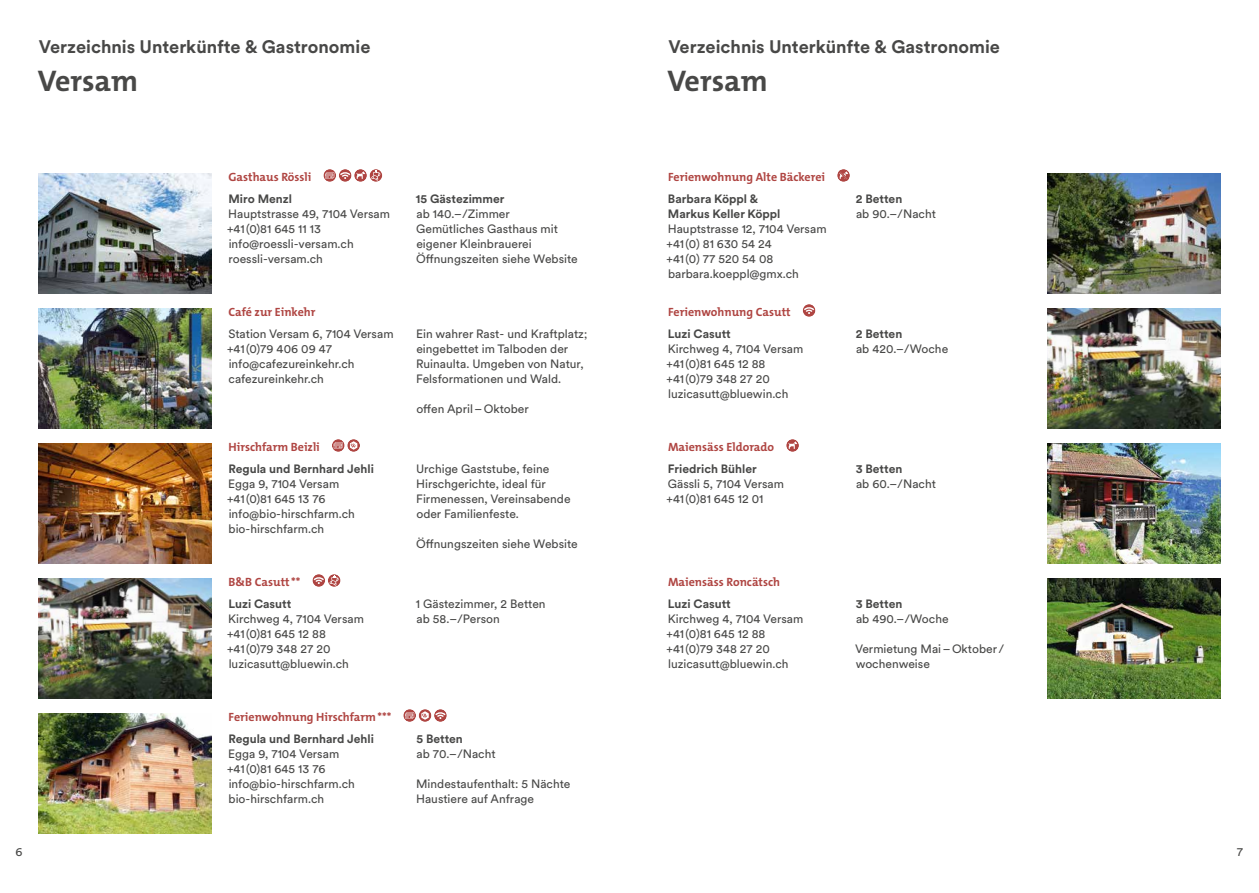
<style>
.page{position:relative;width:1259px;height:893px;background:#fff}
.page>*{position:absolute;margin:0;border:0;box-sizing:border-box;transform-origin:0 0}
.t1{font:700 30px "The Mix B W7";color:#484847}
.t2{font:700 18px "Circular XX";color:#484847}
.t3{font:12px/15px "Circular XX";color:#484847}
.t4{font:700 12px/15px "Circular XX";color:#484847}
.t5{font:700 12px "The Mix B W7";color:#af4542}
</style>
<div class="page">
<img style="left:38px;top:173px;width:173px;height:120px">
<svg style="left:323px;top:169px;width:13px;height:13px"></svg>
<svg style="left:325px;top:172px;width:9px;height:7px"></svg>
<svg style="left:339px;top:169px;width:12px;height:13px"></svg>
<svg style="left:340px;top:171px;width:10px;height:8px"></svg>
<svg style="left:354px;top:169px;width:13px;height:13px"></svg>
<svg style="left:356px;top:171px;width:9px;height:8px"></svg>
<svg style="left:369px;top:169px;width:13px;height:13px"></svg>
<svg style="left:371px;top:170px;width:9px;height:11px"></svg>
<img style="left:1047px;top:308px;width:173px;height:120px">
<svg style="left:802px;top:304px;width:13px;height:13px"></svg>
<svg style="left:804px;top:306px;width:10px;height:8px"></svg>
<img style="left:38px;top:308px;width:173px;height:120px">
<img style="left:1047px;top:173px;width:173px;height:120px">
<svg style="left:837px;top:169px;width:13px;height:13px"></svg>
<svg style="left:839px;top:170px;width:9px;height:11px"></svg>
<img style="left:38px;top:578px;width:173px;height:120px">
<svg style="left:312px;top:574px;width:13px;height:13px"></svg>
<svg style="left:328px;top:574px;width:12px;height:13px"></svg>
<svg style="left:314px;top:575px;width:25px;height:11px"></svg>
<img style="left:1047px;top:443px;width:173px;height:120px">
<svg style="left:786px;top:439px;width:13px;height:13px"></svg>
<svg style="left:788px;top:441px;width:9px;height:8px"></svg>
<img style="left:38px;top:443px;width:173px;height:120px">
<svg style="left:332px;top:439px;width:13px;height:13px"></svg>
<svg style="left:334px;top:442px;width:9px;height:7px"></svg>
<svg style="left:347px;top:439px;width:13px;height:13px"></svg>
<svg style="left:350px;top:441px;width:7px;height:9px"></svg>
<img style="left:38px;top:713px;width:173px;height:120px">
<svg style="left:403px;top:709px;width:13px;height:13px"></svg>
<svg style="left:405px;top:712px;width:9px;height:7px"></svg>
<svg style="left:419px;top:709px;width:12px;height:13px"></svg>
<svg style="left:421px;top:711px;width:8px;height:9px"></svg>
<svg style="left:434px;top:709px;width:13px;height:13px"></svg>
<svg style="left:435px;top:711px;width:10px;height:8px"></svg>
<img style="left:1047px;top:578px;width:173px;height:120px">
<h2 class="t2" style="left:39px;top:35px;width:333px">Verzeichnis Unterkünfte &amp; Gastronomie</h2>
<h1 class="t1" style="left:38px;top:61px;width:102px">Versam</h1>
<p class="t5" style="left:228px;top:169px;width:84px">Gasthaus Rössli</p>
<p class="t4" style="left:228px;top:191px;width:65px">Miro Menzl</p>
<p class="t3" style="left:227px;top:206px;width:164px">Hauptstrasse 49, 7104 Versam +41(0)81 645 11 13 info@roessli-versam.ch roessli-versam.ch</p>
<p class="t4" style="left:416px;top:191px;width:90px">15 Gästezimmer</p>
<p class="t3" style="left:416px;top:206px;width:163px">ab 140.–/Zimmer<br>Gemütliches Gasthaus mit eigener Kleinbrauerei<br>Öffnungszeiten siehe Website</p>
<p class="t5" style="left:228px;top:304px;width:88px">Café zur Einkehr</p>
<p class="t3" style="left:227px;top:326px;width:168px">Station Versam 6, 7104 Versam +41(0)79 406 09 47 info@cafezureinkehr.ch cafezureinkehr.ch</p>
<p class="t3" style="left:416px;top:326px;width:173px">Ein wahrer Rast- und Kraftplatz; eingebettet im Talboden der<br>Ruinaulta. Umgeben von Natur,<br>Felsformationen und Wald.</p>
<p class="t3" style="left:416px;top:401px;width:114px">offen April–Oktober</p>
<p class="t5" style="left:229px;top:439px;width:93px">Hirschfarm Beizli</p>
<p class="t4" style="left:228px;top:461px;width:147px">Regula und Bernhard Jehli</p>
<p class="t3" style="left:227px;top:476px;width:129px">Egga 9, 7104 Versam +41(0)81 645 13 76 info@bio-hirschfarm.ch bio-hirschfarm.ch</p>
<p class="t5" style="left:229px;top:574px;width:73px">B&amp;B Casutt**</p>
<p class="t4" style="left:228px;top:596px;width:64px">Luzi Casutt</p>
<p class="t3" style="left:227px;top:611px;width:138px">Kirchweg 4, 7104 Versam +41(0)81 645 12 88 +41(0)79 348 27 20 luzicasutt@bluewin.ch</p>
<p class="t5" style="left:229px;top:709px;width:164px">Ferienwohnung Hirschfarm***</p>
<p class="t4" style="left:228px;top:731px;width:147px">Regula und Bernhard Jehli</p>
<p class="t3" style="left:227px;top:746px;width:129px">Egga 9, 7104 Versam +41(0)81 645 13 76 info@bio-hirschfarm.ch bio-hirschfarm.ch</p>
<p class="t3" style="left:416px;top:461px;width:156px">Urchige Gaststube, feine<br>Hirschgerichte, ideal für<br>Firmenessen, Vereinsabende oder Familienfeste.</p>
<p class="t3" style="left:416px;top:536px;width:163px">Öffnungszeiten siehe Website</p>
<p class="t3" style="left:416px;top:596px;width:131px">1 Gästezimmer, 2 Betten ab 58.–/Person</p>
<p class="t4" style="left:416px;top:731px;width:48px">5 Betten</p>
<p class="t3" style="left:416px;top:746px;width:81px">ab 70.–/Nacht</p>
<p class="t3" style="left:416px;top:776px;width:156px">Mindestaufenthalt: 5 Nächte<br>Haustiere auf Anfrage</p>
<h2 class="t2" style="left:668px;top:35px;width:333px">Verzeichnis Unterkünfte &amp; Gastronomie</h2>
<h1 class="t1" style="left:667px;top:61px;width:102px">Versam</h1>
<p class="t5" style="left:668px;top:169px;width:158px">Ferienwohnung Alte Bäckerei</p>
<p class="t4" style="left:668px;top:191px;width:114px">Barbara Köppl &amp;<br>Markus Keller Köppl</p>
<p class="t3" style="left:666px;top:221px;width:162px">Hauptstrasse 12, 7104 Versam +41(0) 81 630 54 24<br>+41(0) 77 520 54 08 barbara.koeppl@gmx.ch</p>
<p class="t5" style="left:668px;top:304px;width:124px">Ferienwohnung Casutt</p>
<p class="t4" style="left:668px;top:326px;width:64px">Luzi Casutt</p>
<p class="t3" style="left:666px;top:341px;width:138px">Kirchweg 4, 7104 Versam +41(0)81 645 12 88 +41(0)79 348 27 20 luzicasutt@bluewin.ch</p>
<p class="t5" style="left:668px;top:439px;width:108px">Maiensäss Eldorado</p>
<p class="t4" style="left:668px;top:461px;width:90px">Friedrich Bühler</p>
<p class="t3" style="left:666px;top:476px;width:119px">Gässli 5, 7104 Versam +41(0)81 645 12 01</p>
<p class="t5" style="left:668px;top:574px;width:114px">Maiensäss Roncätsch</p>
<p class="t4" style="left:668px;top:596px;width:64px">Luzi Casutt</p>
<p class="t3" style="left:666px;top:611px;width:138px">Kirchweg 4, 7104 Versam +41(0)81 645 12 88 +41(0)79 348 27 20 luzicasutt@bluewin.ch</p>
<p class="t4" style="left:856px;top:191px;width:48px">2 Betten</p>
<p class="t3" style="left:856px;top:206px;width:81px">ab 90.–/Nacht</p>
<p class="t4" style="left:856px;top:326px;width:48px">2 Betten</p>
<p class="t3" style="left:856px;top:341px;width:94px">ab 420.–/Woche</p>
<p class="t4" style="left:855px;top:461px;width:48px">3 Betten</p>
<p class="t3" style="left:856px;top:476px;width:81px">ab 60.–/Nacht</p>
<p class="t4" style="left:855px;top:596px;width:48px">3 Betten</p>
<p class="t3" style="left:856px;top:611px;width:94px">ab 490.–/Woche</p>
<p class="t3" style="left:855px;top:641px;width:151px">Vermietung Mai–Oktober/ wochenweise</p>
<p class="t3" style="left:16px;top:844px;width:9px">6</p>
<p class="t3" style="left:1236px;top:844px;width:8px">7</p>
</div>
